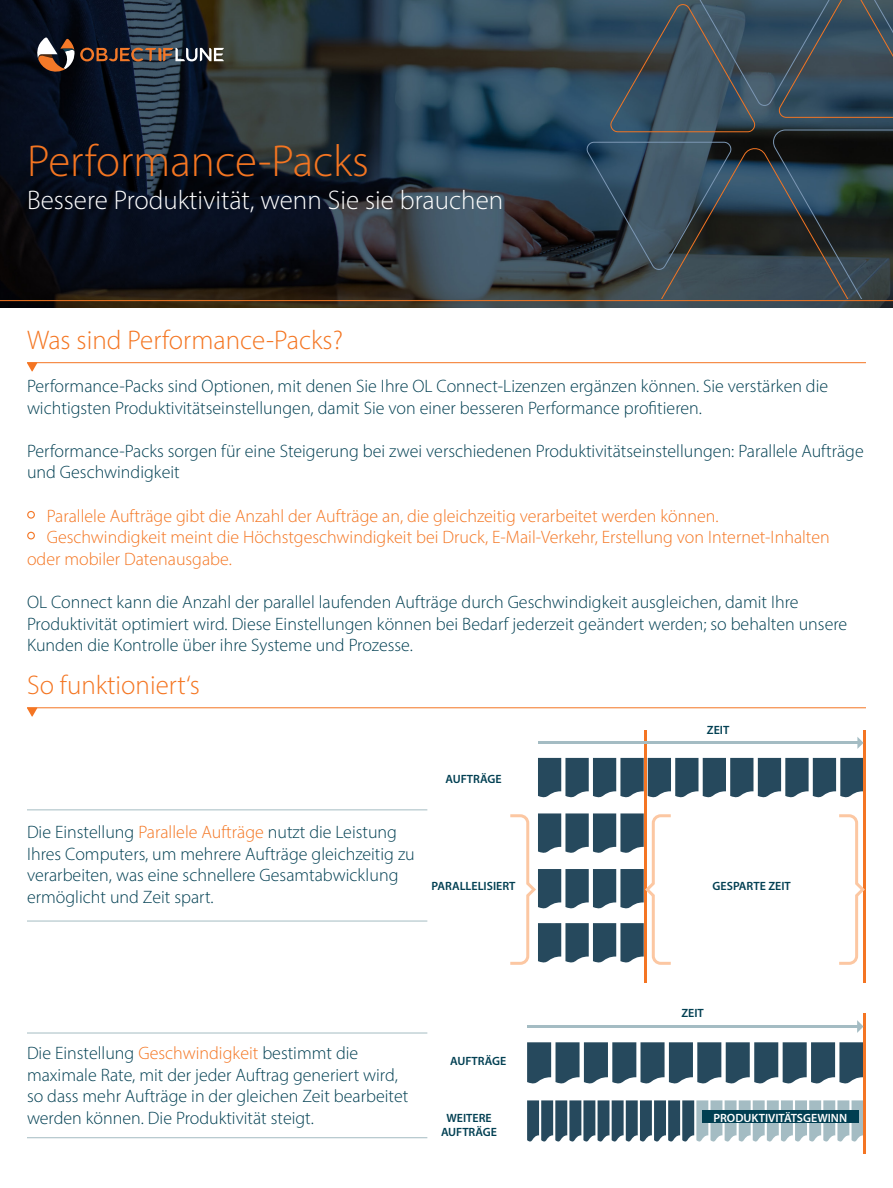
<style>
.page{position:relative;width:893px;height:1188px;background:#fff}
.page>*{position:absolute;margin:0;border:0;box-sizing:border-box;transform-origin:0 0}
.t1{font:300 45px "Myriad Pro";color:#f47521}
.t2{font:300 27px "Myriad Pro";color:#f47521}
.t3{font:300 27px "Myriad Pro";color:#fff}
.t4{font:300 18px/21.6px "Myriad Pro";color:#013f52}
.t5{font:300 18px/21.6px "Myriad Pro";color:#f47521}
.t6{font:600 12px/14.4px "Myriad Pro";color:#013f52;text-align:center}
.t7{font:600 12px "Myriad Pro";color:#fff}
.s1{color:#f47521}
</style>
<div class="page">
<svg style="left:538px;top:758px;width:326px;height:43px"></svg>
<hr style="left:864px;top:730px;width:2px;height:252px;background:#f47523">
<hr style="left:644px;top:730px;width:3px;height:252px;background:#f47523">
<hr style="left:538px;top:742px;width:320px;height:2px;background:#a4bcc3">
<svg style="left:857px;top:737px;width:7px;height:12px"></svg>
<svg style="left:510px;top:813px;width:355px;height:153px"></svg>
<img style="left:0;top:0;width:893px;height:308px">
<svg style="left:587px;top:0;width:306px;height:299px;background:#344651"></svg>
<hr style="left:0;top:300px;width:893px;height:1px;background:#f47521">
<svg style="left:527px;top:1042px;width:336px;height:42px"></svg>
<svg style="left:527px;top:1100px;width:336px;height:42px"></svg>
<hr style="left:863px;top:1013px;width:3px;height:141px;background:#f47523">
<hr style="left:527px;top:1025px;width:330px;height:3px;background:#a4bcc3">
<svg style="left:857px;top:1020px;width:6px;height:13px"></svg>
<div style="left:702px;top:1110px;width:156px;height:13px;background:#013f52"></div>
<hr style="left:27px;top:362px;width:839px;height:1px;background:#f47523">
<svg style="left:27px;top:362px;width:10px;height:10px"></svg>
<hr style="left:27px;top:707px;width:839px;height:1px;background:#f47523">
<svg style="left:27px;top:707px;width:10px;height:10px"></svg>
<svg style="left:37px;top:38px;width:186px;height:33px;background:#4b4342"></svg>
<hr style="left:27px;top:809px;width:400px;height:1px;background:#a4bcc2">
<hr style="left:27px;top:1033px;width:400px;height:1px;background:#a4bcc2">
<hr style="left:27px;top:1137px;width:400px;height:1px;background:#a4bcc2">
<hr style="left:27px;top:921px;width:400px;height:1px;background:#a4bcc2">
<div style="left:27px;top:511px;width:8px;height:8px;border:1px solid #f47523;border-radius:50%"></div>
<div style="left:27px;top:532px;width:8px;height:7px;border:1px solid #f47523;border-radius:50%"></div>
<p class="t1" style="left:27px;top:134px;width:344px">Performance-Packs</p>
<p class="t3" style="left:27px;top:184px;width:478px">Bessere Produktivität, wenn Sie sie brauchen</p>
<p class="t2" style="left:27px;top:323px;width:317px">Was sind Performance-Packs?</p>
<p class="t4" style="left:27px;top:375px;width:803px">Performance-Packs sind Optionen, mit denen Sie Ihre OL Connect-Lizenzen ergänzen können. Sie verstärken die wichtigsten Produktivitätseinstellungen, damit Sie von einer besseren Performance profitieren.</p>
<p class="t4" style="left:27px;top:440px;width:838px">Performance-Packs sorgen für eine Steigerung bei zwei verschiedenen Produktivitätseinstellungen: Parallele Aufträge und Geschwindigkeit</p>
<p class="t5" style="left:47px;top:505px;width:673px">Parallele Aufträge gibt die Anzahl der Aufträge an, die gleichzeitig verarbeitet werden können.</p>
<p class="t5" style="left:27px;top:526px;width:804px;text-indent:20px">Geschwindigkeit meint die Höchstgeschwindigkeit bei Druck, E-Mail-Verkehr, Erstellung von Internet-Inhalten oder mobiler Datenausgabe.</p>
<p class="t4" style="left:27px;top:591px;width:822px">OL Connect kann die Anzahl der parallel laufenden Aufträge durch Geschwindigkeit ausgleichen, damit Ihre<br>Produktivität optimiert wird. Diese Einstellungen können bei Bedarf jederzeit geändert werden; so behalten unsere<br>Kunden die Kontrolle über ihre Systeme und Prozesse.</p>
<p class="t2" style="left:27px;top:668px;width:175px">So funktioniert‘s</p>
<p class="t4" style="left:27px;top:821px;width:389px">Die Einstellung <span class="s1">Parallele Aufträge</span> nutzt die Leistung Ihres Computers, um mehrere Aufträge gleichzeitig zu verarbeiten, was eine schnellere Gesamtabwicklung ermöglicht und Zeit spart.</p>
<p class="t6" style="left:446px;top:771px;width:58px">AUFTRÄGE</p>
<p class="t6" style="left:707px;top:722px;width:24px">ZEIT</p>
<p class="t6" style="left:432px;top:878px;width:85px">PARALLELISIERT</p>
<p class="t6" style="left:713px;top:878px;width:80px">GESPARTE ZEIT</p>
<p class="t4" style="left:27px;top:1042px;width:383px">Die Einstellung <span class="s1">Geschwindigkeit</span> bestimmt die maximale Rate, mit der jeder Auftrag generiert wird, so dass mehr Aufträge in der gleichen Zeit bearbeitet werden können. Die Produktivität steigt.</p>
<p class="t6" style="left:450px;top:1054px;width:58px">AUFTRÄGE</p>
<p class="t6" style="left:441px;top:1110px;width:58px">WEITERE<br>AUFTRÄGE</p>
<p class="t6" style="left:681px;top:1005px;width:24px">ZEIT</p>
<p class="t7" style="left:713px;top:1110px;width:135px">PRODUKTIVITÄTSGEWINN</p>
</div>
